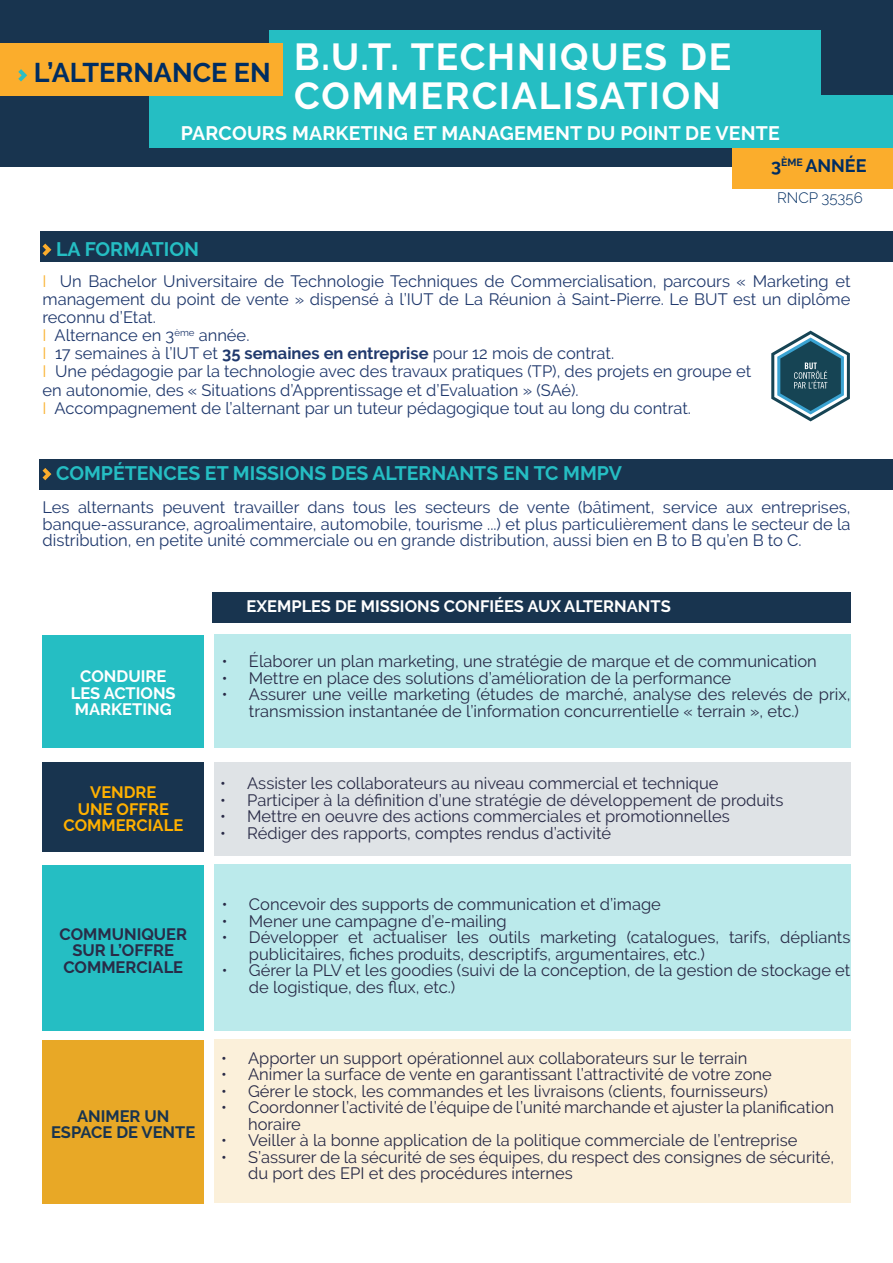
<style>
.page{position:relative;width:893px;height:1263px;background:#fff}
.page>*{position:absolute;margin:0;border:0;box-sizing:border-box;transform-origin:0 0}
.t1{font:700 37.5px/39px "Raleway";letter-spacing:.05em;color:#fff}
.t2{font:700 27px "Raleway";color:#002d62}
.t3{font:700 19.5px "Raleway";color:#25bec3}
.t4{font:700 19.5px "Raleway";letter-spacing:.01em;color:#fff}
.t5{font:700 18px "Raleway";color:#002d62}
.t6{font:16.5px/16.5px "Raleway";color:#292b47}
.t7{font:16.5px/18px "Raleway";color:#20396d;text-align:justify}
.t8{font:700 16.5px/16.5px "Raleway";color:#fff;text-align:center}
.t9{font:700 16.5px/16.5px "Raleway";color:#292b47;text-align:center}
.t10{font:700 16.5px/16.5px "Raleway";color:#ffb000;text-align:center}
.t11{font:700 16.5px/16.5px "Raleway";color:#18344f;text-align:center}
.t12{font:300 15px "Raleway";color:#002d62}
.s1{color:#f9b538}
.s2{font-weight:700}
</style>
<div class="page">
<div style="left:40px;top:231px;width:853px;height:31px;background:#18344f"></div>
<div style="left:40px;top:459px;width:853px;height:31px;background:#18344f"></div>
<div style="left:0;top:0;width:893px;height:166px;background:#18344f"></div>
<div style="left:269px;top:30px;width:552px;height:66px;background:#25bec3"></div>
<div style="left:150px;top:95px;width:743px;height:53px;background:#25bec3"></div>
<svg style="left:43px;top:468px;width:8px;height:12px"></svg>
<svg style="left:43px;top:244px;width:8px;height:12px"></svg>
<div style="left:0;top:43px;width:282px;height:53px;background:#fbad2c"></div>
<svg style="left:18px;top:69px;width:9px;height:13px"></svg>
<div style="left:43px;top:1041px;width:161px;height:163px;background:#e8a826"></div>
<div style="left:214px;top:1040px;width:636px;height:163px;background:#fbf0da"></div>
<svg style="left:771px;top:331px;width:79px;height:90px"></svg>
<div style="left:733px;top:148px;width:160px;height:41px;background:#fbad2c"></div>
<div style="left:43px;top:762px;width:161px;height:89px;background:#18344f"></div>
<div style="left:43px;top:865px;width:161px;height:166px;background:#25bec3"></div>
<div style="left:214px;top:762px;width:636px;height:94px;background:#dfe3e6"></div>
<div style="left:214px;top:864px;width:636px;height:167px;background:#bbeaeb"></div>
<div style="left:212px;top:592px;width:638px;height:30px;background:#18344f"></div>
<div style="left:43px;top:635px;width:161px;height:112px;background:#25bec3"></div>
<div style="left:214px;top:634px;width:636px;height:113px;background:#bbeaeb"></div>
<h2 class="t2" style="left:34px;top:57px;width:239px">L’ALTERNANCE EN</h2>
<h1 class="t1" style="left:294px;top:38px;width:438px">B.U.T. TECHNIQUES DE<br>COMMERCIALISATION</h1>
<p class="t4" style="left:181px;top:122px;width:601px">PARCOURS MARKETING ET MANAGEMENT DU POINT DE VENTE</p>
<p class="t5" style="left:771px;top:155px;width:97px">3<sup>ÈME</sup> ANNÉE</p>
<p class="t12" style="left:777px;top:189px;width:87px">RNCP 35356</p>
<p class="t3" style="left:56px;top:238px;width:145px">LA FORMATION</p>
<p class="t7" style="left:43px;top:273px;width:809px;text-align:left"><span class="s1">I</span> Un Bachelor Universitaire de Technologie Techniques de Commercialisation, parcours « Marketing et management du point de vente » dispensé à l’IUT de La Réunion à Saint-Pierre. Le BUT est un diplôme reconnu d’Etat.<br><span class="s1">I</span> Alternance en 3<sup>ème</sup> année.<br><span class="s1">I</span> 17 semaines à l’IUT et <span class="s2">35 semaines en entreprise</span> pour 12 mois de contrat.<br><span class="s1">I</span> Une pédagogie par la technologie avec des travaux pratiques (TP), des projets en groupe et<br>en autonomie, des « Situations d’Apprentissage et d’Evaluation » (SAé).<br><span class="s1">I</span> Accompagnement de l’alternant par un tuteur pédagogique tout au long du contrat.</p>
<p class="t3" style="left:56px;top:462px;width:567px">COMPÉTENCES ET MISSIONS DES ALTERNANTS EN TC MMPV</p>
<p class="t7" style="left:43px;top:499px;width:809px;line-height:16.5px">Les alternants peuvent travailler dans tous les secteurs de vente (bâtiment, service aux entreprises, banque-assurance, agroalimentaire, automobile, tourisme ...) et plus particulièrement dans le secteur de la distribution, en petite unité commerciale ou en grande distribution, aussi bien en B to B qu’en B to C.</p>
<p class="t8" style="left:71px;top:668px;width:106px">CONDUIRE<br>LES ACTIONS<br>MARKETING</p>
<p class="t10" style="left:63px;top:784px;width:121px">VENDRE<br>UNE OFFRE<br>COMMERCIALE</p>
<p class="t9" style="left:59px;top:925px;width:129px">COMMUNIQUER<br>SUR L’OFFRE<br>COMMERCIALE</p>
<p class="t11" style="left:51px;top:1108px;width:146px">ANIMER UN<br>ESPACE DE VENTE</p>
<p class="t8" style="left:247px;top:597px;width:426px">EXEMPLES DE MISSIONS CONFIÉES AUX ALTERNANTS</p>
<p class="t6" style="left:222px;top:653px;width:596px">• Élaborer un plan marketing, une stratégie de marque et de communication</p>
<p class="t6" style="left:222px;top:670px;width:511px">• Mettre en place des solutions d’amélioration de la performance</p>
<p class="t6" style="left:249px;top:686px;width:603px;text-indent:-27px">• Assurer une veille marketing (études de marché, analyse des relevés de prix, transmission instantanée de l’information concurrentielle « terrain », etc.)</p>
<p class="t6" style="left:220px;top:775px;width:500px">• Assister les collaborateurs au niveau commercial et technique</p>
<p class="t6" style="left:220px;top:792px;width:565px">• Participer à la définition d’une stratégie de développement de produits</p>
<p class="t6" style="left:220px;top:808px;width:511px">• Mettre en oeuvre des actions commerciales et promotionnelles</p>
<p class="t6" style="left:220px;top:825px;width:392px">• Rédiger des rapports, comptes rendus d’activité</p>
<p class="t6" style="left:222px;top:896px;width:440px">• Concevoir des supports de communication et d’image</p>
<p class="t6" style="left:222px;top:912px;width:286px">• Mener une campagne d’e-mailing</p>
<p class="t6" style="left:249px;top:929px;width:603px;text-indent:-27px">• Développer et actualiser les outils marketing (catalogues, tarifs, dépliants publicitaires, fiches produits, descriptifs, argumentaires, etc.)</p>
<p class="t6" style="left:249px;top:962px;width:603px;text-indent:-27px">• Gérer la PLV et les goodies (suivi de la conception, de la gestion de stockage et de logistique, des flux, etc.)</p>
<p class="t6" style="left:221px;top:1050px;width:528px">• Apporter un support opérationnel aux collaborateurs sur le terrain</p>
<p class="t6" style="left:221px;top:1066px;width:552px">• Animer la surface de vente en garantissant l’attractivité de votre zone</p>
<p class="t6" style="left:221px;top:1083px;width:548px">• Gérer le stock, les commandes et les livraisons (clients, fournisseurs)</p>
<p class="t6" style="left:248px;top:1099px;width:587px;text-indent:-27px">• Coordonner l’activité de l’équipe de l’unité marchande et ajuster la planification horaire</p>
<p class="t6" style="left:221px;top:1132px;width:578px">• Veiller à la bonne application de la politique commerciale de l’entreprise</p>
<p class="t6" style="left:248px;top:1149px;width:587px;text-indent:-27px">• S’assurer de la sécurité de ses équipes, du respect des consignes de sécurité, du port des EPI et des procédures internes</p>
</div>
